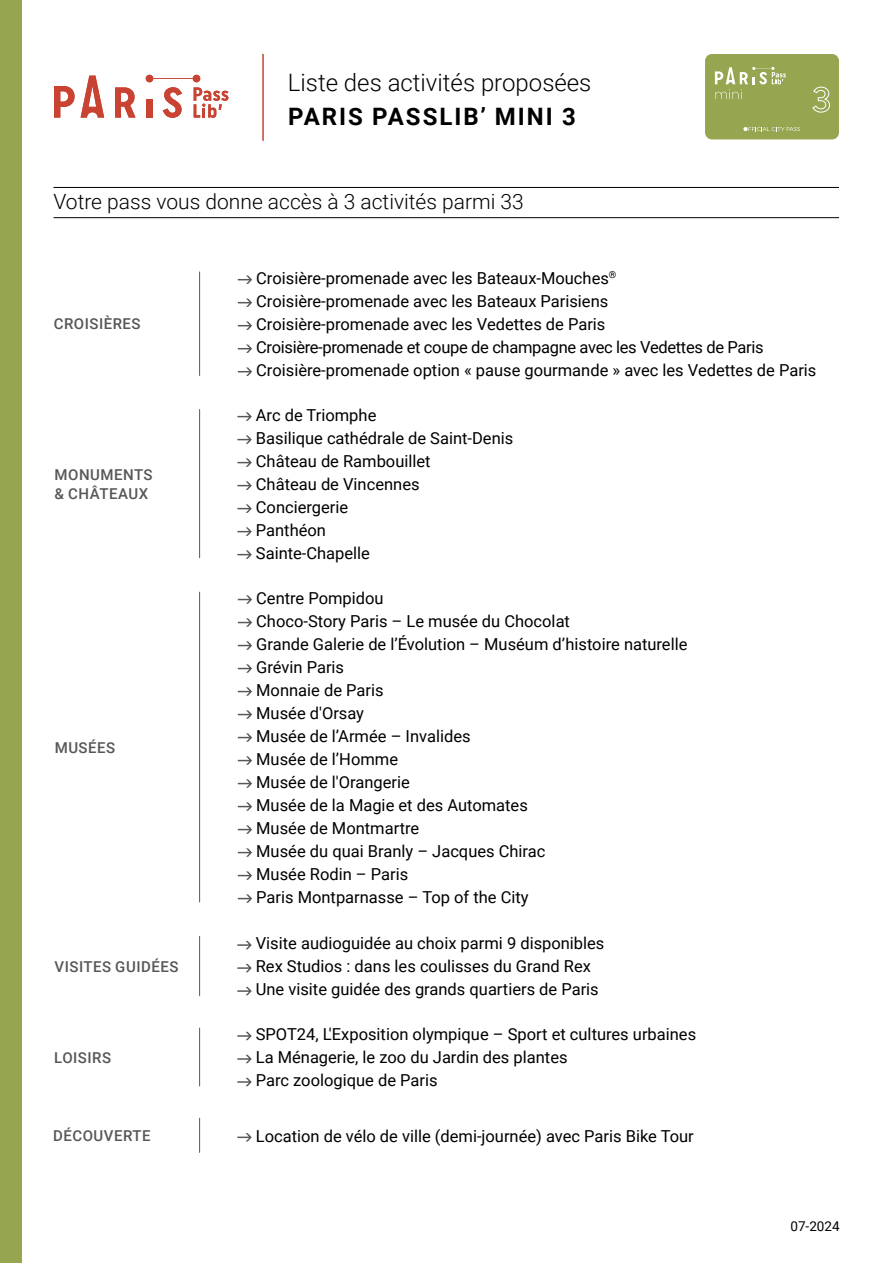
<style>
.page{position:relative;width:893px;height:1263px;background:#fff}
.page>*{position:absolute;margin:0;border:0;box-sizing:border-box;transform-origin:0 0}
.t1{font:300 24px "Roboto";color:#000}
.t2{font:700 24px "Roboto";letter-spacing:.085em;color:#000}
.t3{font:300 21px "Roboto";color:#000}
.t4{font:16.5px/23px "Roboto";color:#000}
.t5{font:500 15px/18.8px "Roboto";letter-spacing:.035em;color:#575756}
.t6{font:13.5px "Roboto";color:#000}
</style>
<div class="page">
<hr style="left:263px;top:54px;width:1px;height:87px;background:#c94333">
<svg style="left:81px;top:76px;width:23px;height:42px"></svg>
<svg style="left:115px;top:87px;width:21px;height:31px"></svg>
<svg style="left:54px;top:86px;width:21px;height:32px"></svg>
<svg style="left:146px;top:75px;width:82px;height:43px"></svg>
<div style="left:705px;top:54px;width:134px;height:85px;background:#95a550;border-radius:7px"></div>
<svg style="left:743px;top:127px;width:57px;height:4px"></svg>
<svg style="left:715px;top:67px;width:71px;height:32px"></svg>
<svg style="left:813px;top:87px;width:17px;height:25px"></svg>
<div style="left:0;top:0;width:21px;height:1263px;background:#95a550"></div>
<hr style="left:53px;top:187px;width:786px;height:1px;background:#000">
<hr style="left:53px;top:217px;width:786px;height:1px;background:#000">
<svg style="left:237px;top:412px;width:15px;height:9px"></svg>
<svg style="left:237px;top:435px;width:15px;height:9px"></svg>
<svg style="left:237px;top:458px;width:15px;height:9px"></svg>
<svg style="left:237px;top:481px;width:15px;height:9px"></svg>
<svg style="left:237px;top:504px;width:15px;height:9px"></svg>
<svg style="left:237px;top:527px;width:15px;height:9px"></svg>
<svg style="left:237px;top:550px;width:15px;height:9px"></svg>
<hr style="left:199px;top:409px;width:1px;height:149px;background:#575756">
<svg style="left:238px;top:275px;width:14px;height:9px"></svg>
<svg style="left:238px;top:298px;width:14px;height:9px"></svg>
<svg style="left:238px;top:321px;width:14px;height:9px"></svg>
<svg style="left:238px;top:344px;width:14px;height:9px"></svg>
<svg style="left:238px;top:367px;width:14px;height:9px"></svg>
<hr style="left:199px;top:272px;width:1px;height:103px;background:#575756">
<hr style="left:199px;top:592px;width:1px;height:310px;background:#575756">
<svg style="left:238px;top:595px;width:14px;height:9px"></svg>
<svg style="left:238px;top:618px;width:14px;height:9px"></svg>
<svg style="left:238px;top:641px;width:14px;height:9px"></svg>
<svg style="left:238px;top:664px;width:14px;height:9px"></svg>
<svg style="left:238px;top:687px;width:14px;height:9px"></svg>
<svg style="left:238px;top:710px;width:14px;height:9px"></svg>
<svg style="left:238px;top:733px;width:14px;height:9px"></svg>
<svg style="left:238px;top:756px;width:14px;height:9px"></svg>
<svg style="left:238px;top:779px;width:14px;height:9px"></svg>
<svg style="left:238px;top:802px;width:14px;height:9px"></svg>
<svg style="left:238px;top:825px;width:14px;height:9px"></svg>
<svg style="left:238px;top:848px;width:14px;height:9px"></svg>
<svg style="left:238px;top:871px;width:14px;height:9px"></svg>
<svg style="left:238px;top:894px;width:14px;height:9px"></svg>
<svg style="left:237px;top:941px;width:15px;height:8px"></svg>
<svg style="left:237px;top:964px;width:15px;height:8px"></svg>
<svg style="left:237px;top:987px;width:15px;height:8px"></svg>
<hr style="left:199px;top:936px;width:1px;height:60px;background:#575756">
<svg style="left:237px;top:1032px;width:15px;height:8px"></svg>
<svg style="left:237px;top:1055px;width:15px;height:8px"></svg>
<svg style="left:237px;top:1078px;width:15px;height:8px"></svg>
<hr style="left:199px;top:1028px;width:1px;height:58px;background:#575756">
<hr style="left:199px;top:1118px;width:1px;height:34px;background:#575756">
<svg style="left:237px;top:1133px;width:15px;height:8px"></svg>
<h1 class="t1" style="left:288px;top:66px;width:305px">Liste des activités proposées</h1>
<h1 class="t2" style="left:288px;top:99px;width:289px">PARIS PASSLIB’ MINI 3</h1>
<p class="t3" style="left:53px;top:187px;width:472px">Votre pass vous donne accès à 3 activités parmi 33</p>
<p class="t5" style="left:54px;top:314px;width:88px">CROISIÈRES</p>
<p class="t5" style="left:54px;top:465px;width:100px">MONUMENTS &amp; CHÂTEAUX</p>
<p class="t5" style="left:55px;top:737px;width:62px">MUSÉES</p>
<p class="t5" style="left:54px;top:956px;width:126px">VISITES GUIDÉES</p>
<p class="t5" style="left:54px;top:1047px;width:58px">LOISIRS</p>
<p class="t4" style="left:256px;top:266px;width:562px">Croisière-promenade avec les Bateaux-Mouches<sup>®<br></sup>Croisière-promenade avec les Bateaux Parisiens<br>Croisière-promenade avec les Vedettes de Paris<br>Croisière-promenade et coupe de champagne avec les Vedettes de Paris Croisière-promenade option « pause gourmande » avec les Vedettes de Paris</p>
<p class="t4" style="left:256px;top:403px;width:259px">Arc de Triomphe<br>Basilique cathédrale de Saint-Denis<br>Château de Rambouillet<br>Château de Vincennes<br>Conciergerie<br>Panthéon<br>Sainte-Chapelle</p>
<p class="t4" style="left:256px;top:586px;width:433px">Centre Pompidou<br>Choco-Story Paris – Le musée du Chocolat<br>Grande Galerie de l’Évolution – Muséum d’histoire naturelle<br>Grévin Paris<br>Monnaie de Paris<br>Musée d'Orsay<br>Musée de l’Armée – Invalides<br>Musée de l’Homme<br>Musée de l'Orangerie<br>Musée de la Magie et des Automates<br>Musée de Montmartre<br>Musée du quai Branly – Jacques Chirac<br>Musée Rodin – Paris<br>Paris Montparnasse – Top of the City</p>
<p class="t4" style="left:256px;top:931px;width:350px">Visite audioguidée au choix parmi 9 disponibles<br>Rex Studios : dans les coulisses du Grand Rex<br>Une visite guidée des grands quartiers de Paris</p>
<p class="t4" style="left:256px;top:1022px;width:442px">SPOT24, L'Exposition olympique – Sport et cultures urbaines<br>La Ménagerie, le zoo du Jardin des plantes<br>Parc zoologique de Paris</p>
<p class="t5" style="left:53px;top:1126px;width:99px">DÉCOUVERTE</p>
<p class="t4" style="left:256px;top:1123px;width:440px">Location de vélo de ville (demi-journée) avec Paris Bike Tour</p>
<p class="t6" style="left:790px;top:1216px;width:51px">07-2024</p>
</div>
